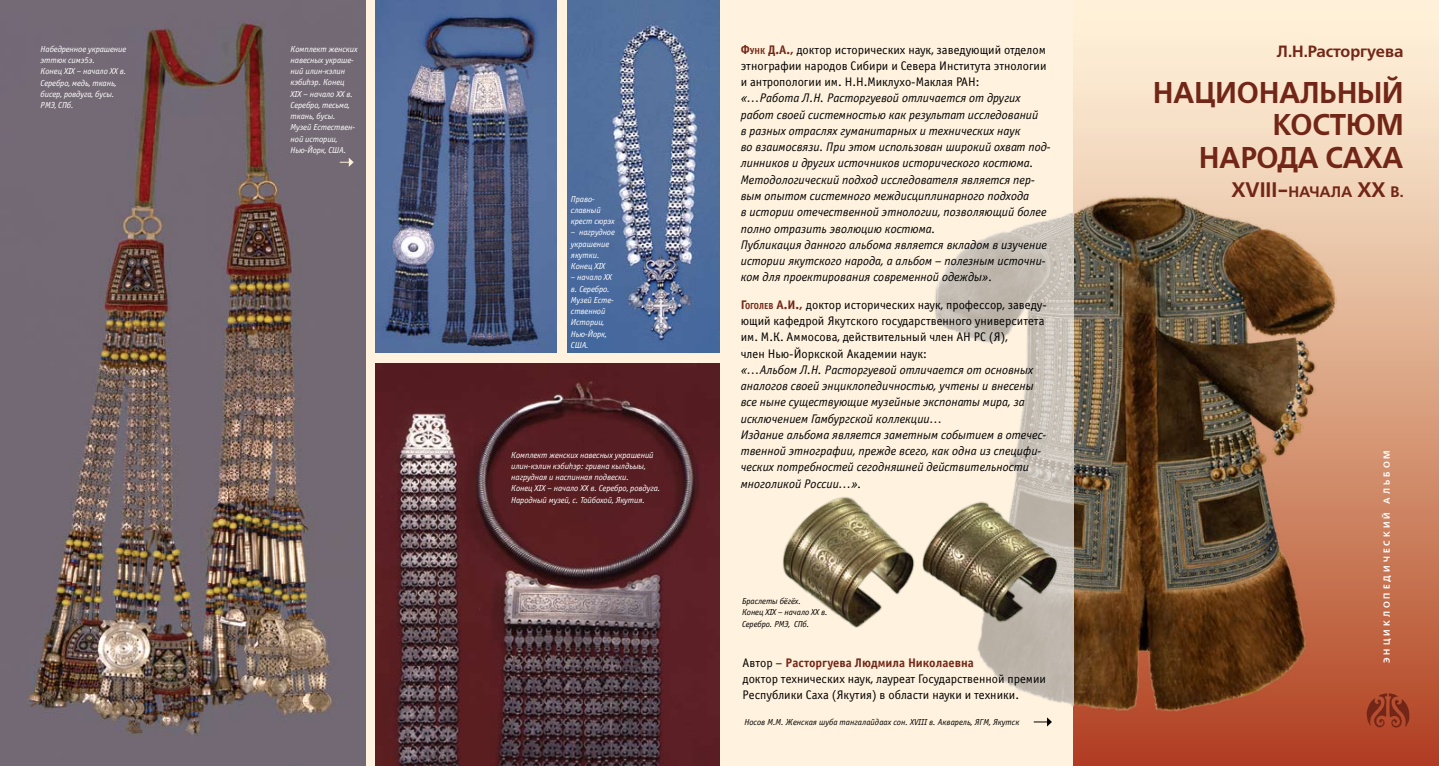
<style>
.page{position:relative;width:1439px;height:766px;background:#fff}
.page>*{position:absolute;margin:0;border:0;box-sizing:border-box;transform-origin:0 0}
.t1{font:700 30px/32.5px "Free Set Cyr";color:#722617;text-align:right;scale:.95 1}
.t2{font:700 21px "Free Set Cyr";color:#722617}
.t3{font:700 16.25px "Free Set Cyr";letter-spacing:-.01em;color:#722617}
.t4{font:italic 12.5px/16.2px "Officina Sans Book Cyr";color:#000}
.t5{font:12.5px/16.2px "Officina Sans Book Cyr";color:#000}
.t6{font:italic 8.75px/11.2px "Officina Sans Book Cyr";letter-spacing:-.01em;color:#fff}
.t7{font:italic 8.75px/11.2px "Officina Sans Book Cyr";color:#000}
.t8{font:700 8.75px "Free Set Cyr";letter-spacing:.35em;color:#fff}
.s1{font-weight:700;color:#722617}
.s2{font-weight:700;font-size:8.75px;color:#722617}
.s3{font-size:15.12px}
</style>
<div class="page">
<div style="left:365px;top:0;width:1074px;height:765px;background:#fff0d9"></div>
<div style="left:1074px;top:0;width:365px;height:765px;background:linear-gradient(to bottom,#ffffe5,#b24522)"></div>
<img style="left:1364px;top:690px;width:47px;height:40px">
<img style="left:375px;top:363px;width:344px;height:402px">
<img style="left:0;top:0;width:365px;height:765px">
<img style="left:376px;top:0;width:181px;height:353px">
<img style="left:567px;top:0;width:152px;height:353px">
<img style="left:934px;top:195px;width:402px;height:516px">
<img style="left:782px;top:496px;width:280px;height:131px">
<svg style="left:340px;top:158px;width:14px;height:9px"></svg>
<svg style="left:1033px;top:717px;width:19px;height:9px"></svg>
<p class="t6" style="left:41px;top:44px;width:87px">Набедренное украшение эттюк симэ5э.<br>Конец ХIХ – начало ХХ в.<br>Серебро, медь, ткань, бисер, ровдуга, бусы.<br>РМЭ, СПб.</p>
<p class="t6" style="left:291px;top:43px;width:68px">Комплект женских навесных украше&shy;ний илин-кэлин кэбиhэр. Конец<br>ХIХ – начало ХХ в.<br>Серебро, тесьма, ткань, бусы.<br>Музей Естествен&shy;ной истории,<br>Нью-Йорк, США.</p>
<p class="t6" style="left:571px;top:193px;width:45px">Право&shy;славный крест сюрэх</p>
<p class="t6" style="left:571px;top:227px;width:45px">– нагрудное украшение якутки.<br>Конец ХIХ</p>
<p class="t6" style="left:571px;top:272px;width:44px">– начало ХХ в. Серебро.<br>Музей Есте&shy;ственной<br>Истории,<br>Нью-Йорк,<br>США.</p>
<p class="t6" style="left:511px;top:449px;width:151px">Комплект женских навесных украшений илин-кэлин кэбиhэр: гривна кылдьыы, нагрудная и наспинная подвески.<br>Конец ХIХ – начало ХХ в. Серебро, ровдуга.<br>Народный музей, с. Тойбохой, Якутия.</p>
<p class="t5" style="left:741px;top:41px;width:307px;text-align:justify"><span class="s1">Ф</span><span class="s2">унк</span> <span class="s1">Д.А.,</span> доктор исторических наук, заведующий отделом этнографии народов Сибири и Севера Института этнологии и антропологии им. Н.Н.Миклухо-Маклая РАН:</p>
<p class="t4" style="left:741px;top:90px;width:311px">«…Работа Л.Н. Расторгуевой отличается от других работ своей системностью как результат исследований<br>в разных отраслях гуманитарных и технических наук<br>во взаимосвязи. При этом использован широкий охват под&shy;линников и других источников исторического костюма.<br>Методологический подход исследователя является пер&shy;вым опытом системного междисциплинарного подхода<br>в истории отечественной этнологии, позволяющий более полно отразить эволюцию костюма.<br>Публикация данного альбома является вкладом в изучение истории якутского народа, а альбом – полезным источни&shy;ком для проектирования современной одежды».</p>
<p class="t5" style="left:741px;top:296px;width:308px"><span class="s1">Г</span><span class="s2">оголев</span> <span class="s1">А.И.,</span> доктор исторических наук, профессор, заведу&shy;ющий кафедрой Якутского государственного университета им. М.К. Аммосова, действительный член АН РС (Я),<br>член Нью-Йоркской Академии наук:</p>
<p class="t4" style="left:741px;top:361px;width:307px">«…Альбом Л.Н. Расторгуевой отличается от основных аналогов своей энциклопедичностью, учтены и внесены все ныне существующие музейные экспонаты мира, за исключением Гамбургской коллекции…<br>Издание альбома является заметным событием в отечес&shy;твенной этнографии, прежде всего, как одна из специфи&shy;ческих потребностей сегодняшней действительности многоликой России…».</p>
<p class="t7" style="left:742px;top:595px;width:87px">Браслеты бёгёх.<br>Конец ХIХ – начало ХХ в.<br>Серебро. РМЭ, СПб.</p>
<p class="t5" style="left:742px;top:654px;width:305px">Автор – <span class="s1">Расторгуева Людмила Николаевна<br></span>доктор технических наук, лауреат Государственной премии<br>Республики Саха (Якутия) в области науки и техники.</p>
<p class="t7" style="left:744px;top:716px;width:276px">Носов М.М. Женская шуба тангалайдаах сон. ХVIII в. Акварель, ЯГМ, Якутск</p>
<h3 class="t3" style="left:1277px;top:42px;width:128px">Л.Н.Расторгуева</h3>
<h1 class="t1" style="left:1153px;top:77px;width:265px">Национальный костюм народа Саха</h1>
<h2 class="t2" style="left:1231px;top:177px;width:174px">XVIII-<span class="s3">начала</span> XX <span class="s3">в.</span></h2>
<p class="t8" style="left:1382px;top:663px;width:214px;rotate:-90deg">эн циклопедический альбом</p>
</div>
